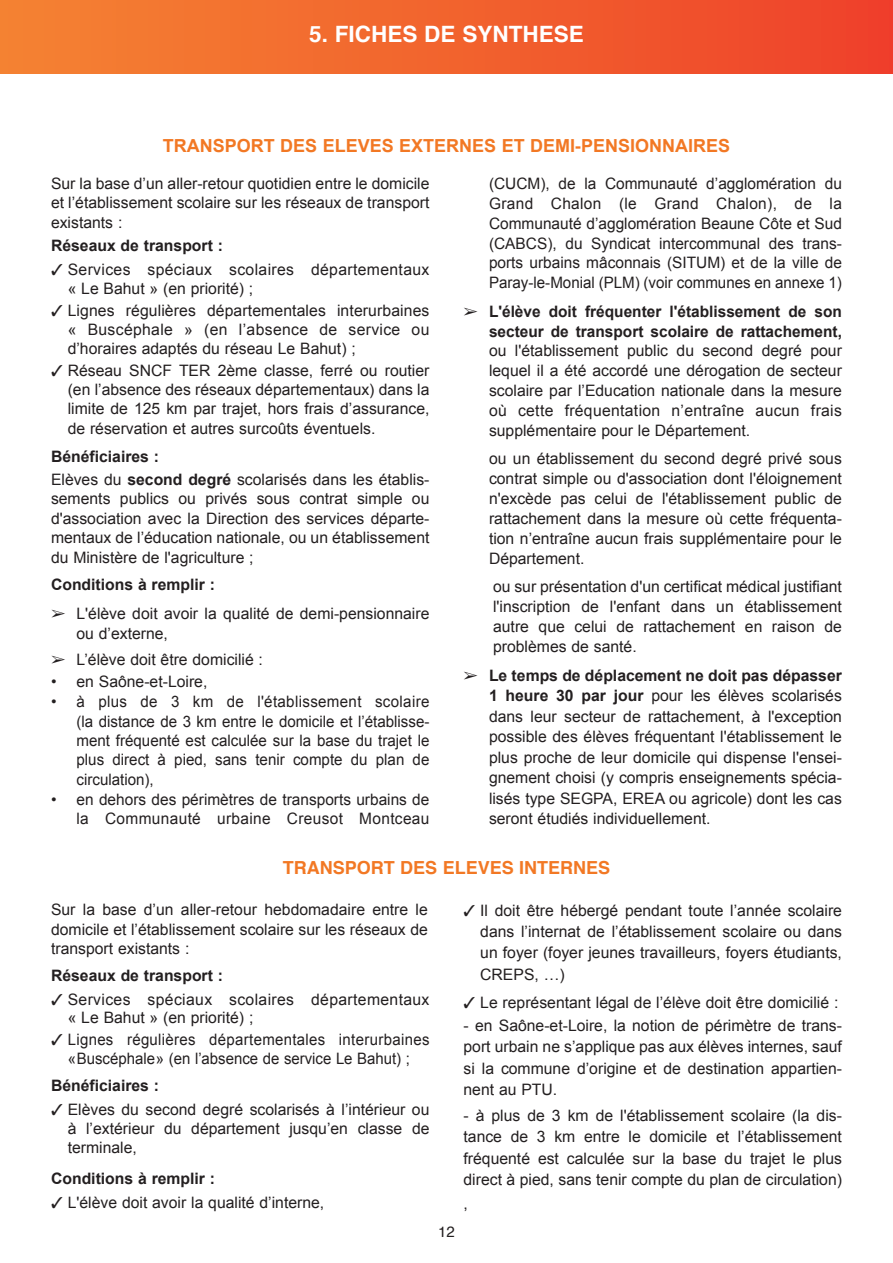
<style>
.page{position:relative;width:893px;height:1263px;background:#fff}
.page>*{position:absolute;margin:0;border:0;box-sizing:border-box;transform-origin:0 0}
.t1{font:700 22.5px "Helvetica";color:#fff}
.t2{font:700 18px "Arial";color:#f27824}
.t3{font:700 18px "Helvetica";color:#f27824}
.t4{font:15.75px/20px "Arial";color:#231f20;text-align:justify}
.t5{font:700 15.75px/19.4px "Arial";color:#231f20;text-align:right}
.t6{font:15.75px/18.9px "Arial";letter-spacing:.02em;color:#231f20}
.t7{font:15.75px/18.6px "Arial";letter-spacing:.02em;color:#231f20;text-align:center;scale:.95 1}
.t8{font:15px "Helvetica";color:#231f20}
.s1{font-weight:700}
</style>
<div class="page">
<div style="left:0;top:0;width:893px;height:74px;background:linear-gradient(to right,#f48432,#ef412a)"></div>
<h1 class="t1" style="left:309px;top:25px;width:276px">5. FICHES DE SYNTHESE</h1>
<p class="t2" style="left:163px;top:136px;width:569px">TRANSPORT DES ELEVES EXTERNES ET DEMI-PENSIONNAIRES</p>
<p class="t4" style="left:51px;top:174px;width:380px;line-height:19.4px">Sur la base d’un aller-retour quotidien entre le domicile et l’établissement scolaire sur les réseaux de transport existants :</p>
<p class="t5" style="left:51px;top:236px;width:173px">Réseaux de transport :</p>
<p class="t6" style="left:68px;top:260px;width:363px;text-indent:-17px">✓ Services spéciaux scolaires départementaux « Le Bahut » (en priorité) ;</p>
<p class="t4" style="left:68px;top:301px;width:363px;line-height:19px;text-indent:-17px">✓ Lignes régulières départementales interurbaines « Buscéphale » (en l’absence de service ou d’horaires adaptés du réseau Le Bahut) ;</p>
<p class="t4" style="left:68px;top:361px;width:363px;line-height:19.2px;text-indent:-17px">✓ Réseau SNCF TER 2ème classe, ferré ou routier (en l’absence des réseaux départementaux) dans la limite de 125 km par trajet, hors frais d’assurance, de réservation et autres surcoûts éventuels.</p>
<p class="t4" style="left:51px;top:444px;width:380px;line-height:23.5px"><span class="s1">Bénéficiaires :<br></span>Elèves du <span class="s1">second degré</span> scolarisés dans les établis-</p>
<p class="t4" style="left:51px;top:489px;width:380px;line-height:19.4px">sements publics ou privés sous contrat simple ou d'association avec la Direction des services départe&shy;mentaux de l’éducation nationale, ou un établissement du Ministère de l'agriculture ;</p>
<p class="t5" style="left:51px;top:575px;width:166px">Conditions à remplir :</p>
<p class="t4" style="left:77px;top:603px;width:354px;text-indent:-25px">➢ L'élève doit avoir la qualité de demi-pensionnaire ou d’externe,</p>
<p class="t4" style="left:51px;top:650px;width:213px">➢ L’élève doit être domicilié :</p>
<p class="t4" style="left:51px;top:672px;width:158px">• en Saône-et-Loire,</p>
<p class="t4" style="left:77px;top:692px;width:354px;line-height:19.4px;text-indent:-25px">• à plus de 3 km de l'établissement scolaire (la distance de 3 km entre le domicile et l’établisse&shy;ment fréquenté est calculée sur la base du trajet le plus direct à pied, sans tenir compte du plan de circulation),</p>
<p class="t4" style="left:51px;top:790px;width:380px;line-height:19.4px;text-align:right">• en dehors des périmètres de transports urbains de la Communauté urbaine Creusot Montceau</p>
<p class="t4" style="left:489px;top:173px;width:354px">(CUCM), de la Communauté d’agglomération du Grand Chalon (le Grand Chalon), de la Communauté d’agglomération Beaune Côte et Sud (CABCS), du Syndicat intercommunal des trans&shy;ports urbains mâconnais (SITUM) et de la ville de Paray-le-Monial (PLM) (voir communes en annexe 1)</p>
<p class="t5" style="left:463px;top:302px;width:380px">➢ L'élève doit fréquenter l'établissement de son secteur de transport scolaire de rattachement,</p>
<p class="t4" style="left:489px;top:341px;width:354px">ou l'établissement public du second degré pour lequel il a été accordé une dérogation de secteur scolaire par l’Education nationale dans la mesure où cette fréquentation n’entraîne aucun frais supplémentaire pour le Département.</p>
<p class="t4" style="left:489px;top:449px;width:354px">ou un établissement du second degré privé sous contrat simple ou d'association dont l'éloignement n'excède pas celui de l'établissement public de rattachement dans la mesure où cette fréquenta&shy;tion n’entraîne aucun frais supplémentaire pour le Département.</p>
<p class="t4" style="left:493px;top:577px;width:350px">ou sur présentation d'un certificat médical justifiant l'inscription de l'enfant dans un établissement autre que celui de rattachement en raison de problèmes de santé.</p>
<p class="t4" style="left:489px;top:665px;width:354px;line-height:20.5px;text-indent:-25px">➢ <span class="s1">Le temps de déplacement ne doit pas dépasser 1 heure 30 par jour</span> pour les élèves scolarisés dans leur secteur de rattachement, à l'exception possible des élèves fréquentant l'établissement le plus proche de leur domicile qui dispense l'ensei&shy;gnement choisi (y compris enseignements spécia&shy;lisés type SEGPA, EREA ou agricole) dont les cas seront étudiés individuellement.</p>
<p class="t3" style="left:283px;top:860px;width:329px">TRANSPORT DES ELEVES INTERNES</p>
<p class="t4" style="left:51px;top:900px;width:378px;line-height:19px">Sur la base d’un aller-retour hebdomadaire entre le domicile et l’établissement scolaire sur les réseaux de transport existants :</p>
<p class="t5" style="left:51px;top:966px;width:173px">Réseaux de transport :</p>
<p class="t6" style="left:68px;top:990px;width:363px;text-indent:-17px">✓ Services spéciaux scolaires départementaux « Le Bahut » (en priorité) ;</p>
<p class="t7" style="left:51px;top:1030px;width:400px">✓ Lignes régulières départementales interurbaines «Buscéphale» (en l’absence de service Le Bahut) ;</p>
<p class="t5" style="left:51px;top:1076px;width:110px">Bénéficiaires :</p>
<p class="t4" style="left:68px;top:1100px;width:363px;line-height:18.8px;text-indent:-17px">✓ Elèves du second degré scolarisés à l’intérieur ou à l’extérieur du département jusqu’en classe de terminale,</p>
<p class="t5" style="left:51px;top:1169px;width:166px">Conditions à remplir :</p>
<p class="t4" style="left:51px;top:1193px;width:275px">✓ L'élève doit avoir la qualité d’interne,</p>
<p class="t4" style="left:480px;top:900px;width:363px;line-height:21.3px;text-indent:-17px">✓ Il doit être hébergé pendant toute l’année scolaire dans l’internat de l’établissement scolaire ou dans un foyer (foyer jeunes travailleurs, foyers étudiants, CREPS, …)</p>
<p class="t4" style="left:464px;top:992px;width:376px">✓ Le représentant légal de l’élève doit être domicilié :</p>
<p class="t4" style="left:464px;top:1015px;width:380px;line-height:21.5px">- en Saône-et-Loire, la notion de périmètre de trans&shy;port urbain ne s’applique pas aux élèves internes, sauf si la commune d’origine et de destination appartien&shy;nent au PTU.</p>
<p class="t4" style="left:464px;top:1105px;width:380px;line-height:21.5px">- à plus de 3 km de l'établissement scolaire (la dis&shy;tance de 3 km entre le domicile et l’établissement fréquenté est calculée sur la base du trajet le plus direct à pied, sans tenir compte du plan de circulation)</p>
<p class="t4" style="left:464px;top:1193px;width:6px">,</p>
<p class="t8" style="left:438px;top:1226px;width:18px">12</p>
</div>
